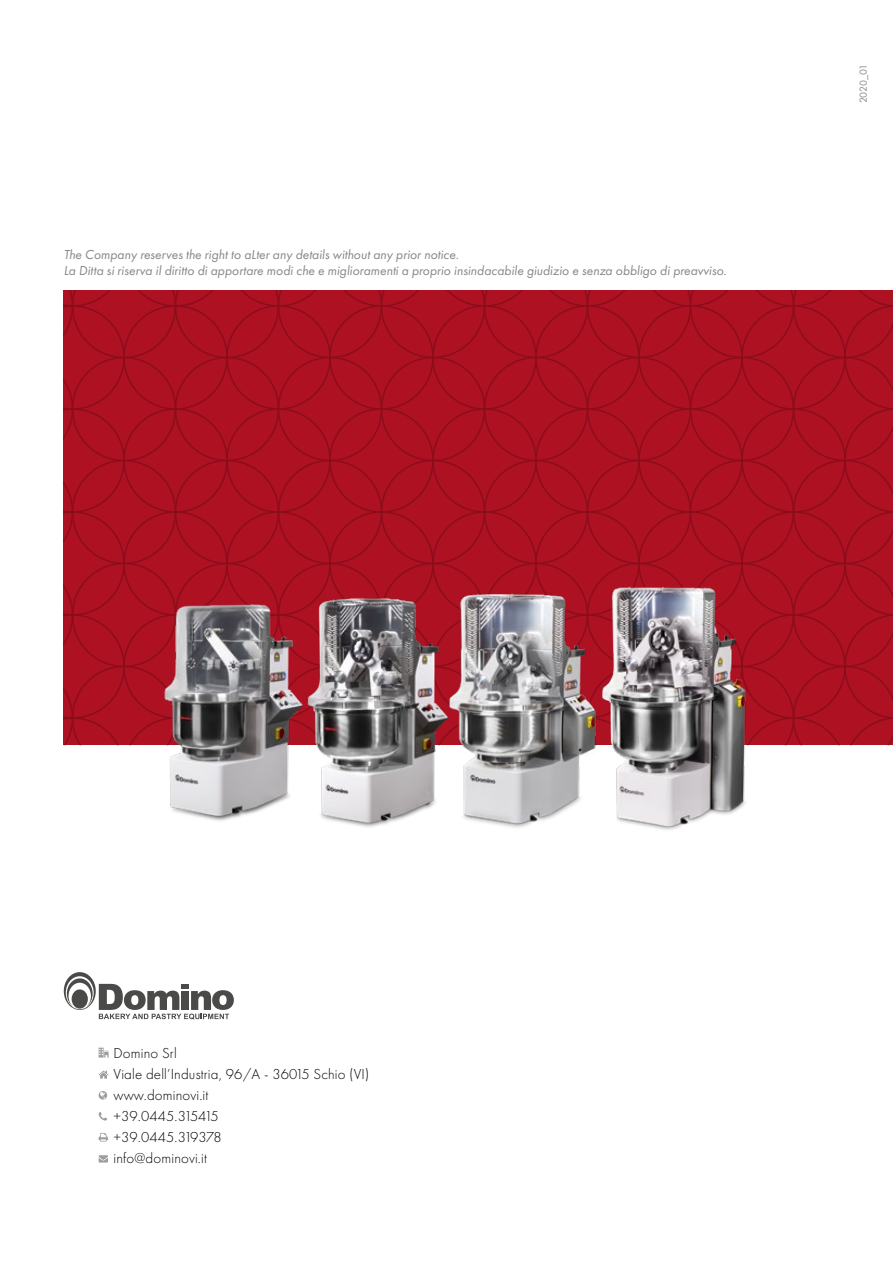
<style>
.page{position:relative;width:893px;height:1263px;background:#fff}
.page>*{position:absolute;margin:0;border:0;box-sizing:border-box;transform-origin:0 0}
.t1{font:300 15px/21px "Futura PT";letter-spacing:.01em;color:#000}
.t2{font:italic 13.5px/16.2px "Futura PT";color:#878787}
.t3{font:10.5px "Futura PT";letter-spacing:-.025em;color:#878787}
</style>
<div class="page">
<svg style="left:64px;top:291px;width:829px;height:454px;background:#a91020"></svg>
<img style="left:158px;top:587px;width:174px;height:234px">
<img style="left:296px;top:592px;width:145px;height:235px">
<img style="left:441px;top:572px;width:159px;height:256px">
<img style="left:600px;top:572px;width:153px;height:258px">
<svg style="left:99px;top:1048px;width:10px;height:9px"></svg>
<svg style="left:99px;top:1071px;width:9px;height:7px"></svg>
<svg style="left:99px;top:1091px;width:8px;height:8px"></svg>
<svg style="left:99px;top:1112px;width:8px;height:8px"></svg>
<svg style="left:99px;top:1133px;width:9px;height:8px"></svg>
<svg style="left:99px;top:1155px;width:9px;height:7px"></svg>
<svg style="left:64px;top:972px;width:170px;height:48px"></svg>
<p class="t2" style="left:64px;top:246px;width:664px">The Company reserves the right to aLter any details without any prior notice.<br>La Ditta si riserva il diritto di apportare modi che e miglioramenti a proprio insindacabile giudizio e senza obbligo di preavviso.</p>
<p class="t3" style="left:857px;top:103px;width:41px;rotate:-90deg">2020_01</p>
<p class="t1" style="left:114px;top:1042px;width:257px">Domino Srl<br>Viale dell’Industria, 96/A - 36015 Schio (VI) www.dominovi.it<br>+39.0445.315415<br>+39.0445.319378<br>info@dominovi.it</p>
</div>
